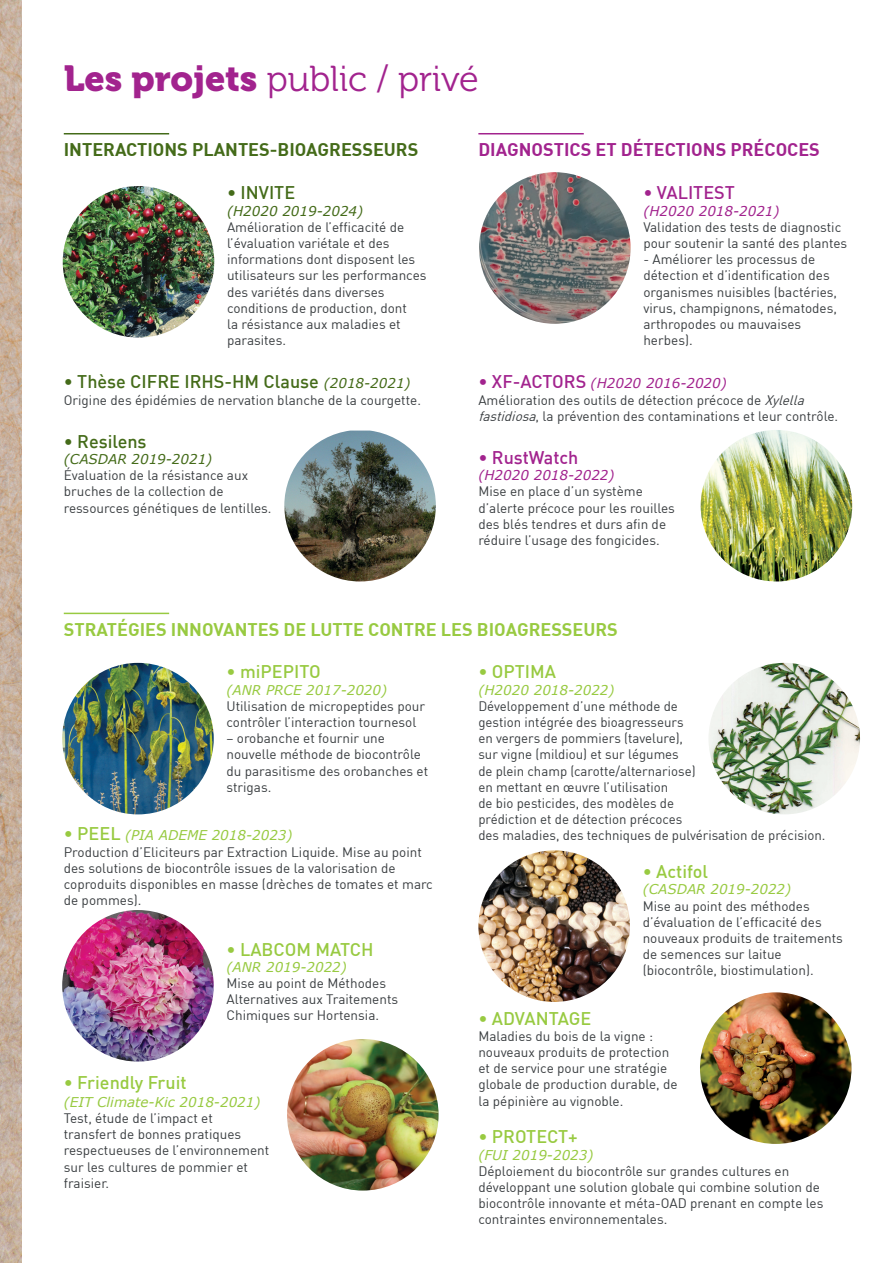
<style>
.page{position:relative;width:893px;height:1263px;background:#fff}
.page>*{position:absolute;margin:0;border:0;box-sizing:border-box;transform-origin:0 0}
.t1{font:36px "Museo 300";color:#a2238e}
.t2{font:500 18px "DIN";color:#98ca41}
.t3{font:500 18px "DIN";color:#446b19}
.t4{font:700 18px "DIN";color:#98ca41}
.t5{font:700 18px "DIN";color:#446b19}
.t6{font:700 18px "DIN";color:#a2238e}
.t7{font:500 18px "DIN";color:#a2238e}
.t8{font:13.5px/16.2px "DIN";color:#393d40}
.t9{font:italic 13.5px "Verdana";color:#98ca41}
.t10{font:italic 13.5px "Verdana";color:#a2238e}
.t11{font:italic 13.5px "Verdana";color:#446b19}
.s1{font-family:"Museo 900"}
.s2{font-family:"Verdana";font-weight:400;font-style:italic;font-size:13.5px}
.s3{font-family:"DIN";font-weight:500;font-style:normal;font-size:18px}
.s4{font-style:italic}
</style>
<div class="page">
<img style="left:0;top:0;width:21px;height:1263px">
<hr style="left:64px;top:133px;width:105px;height:1px;background:#446b19">
<hr style="left:478px;top:133px;width:106px;height:1px;background:#a2238e">
<hr style="left:64px;top:613px;width:105px;height:1px;background:#98ca41">
<img style="left:63px;top:186px;width:151px;height:152px;border-radius:76px">
<img style="left:62px;top:910px;width:152px;height:151px;border-radius:76px">
<img style="left:287px;top:1039px;width:152px;height:151px;border-radius:76px">
<img style="left:708px;top:663px;width:152px;height:151px;border-radius:76px">
<img style="left:700px;top:992px;width:151px;height:152px;border-radius:76px">
<img style="left:284px;top:431px;width:152px;height:150px">
<img style="left:62px;top:663px;width:152px;height:151px;border-radius:76px">
<img style="left:479px;top:172px;width:152px;height:152px;border-radius:76px">
<img style="left:478px;top:850px;width:152px;height:152px;border-radius:76px">
<img style="left:701px;top:430px;width:151px;height:151px;border-radius:76px">
<h1 class="t1" style="left:64px;top:59px;width:417px"><span class="s1">Les projets</span> public / privé</h1>
<h2 class="t5" style="left:64px;top:138px;width:356px">INTERACTIONS PLANTES-BIOAGRESSEURS</h2>
<h2 class="t3" style="left:227px;top:181px;width:70px">• INVITE</h2>
<p class="t11" style="left:227px;top:202px;width:138px">(H2020 2019-2024)</p>
<p class="t8" style="left:227px;top:218px;width:201px">Amélioration de l’efficacité de l’évaluation variétale et des informations dont disposent les utilisateurs sur les performances des variétés dans diverses conditions de production, dont<br>la résistance aux maladies et parasites.</p>
<h2 class="t3" style="left:64px;top:370px;width:348px">• Thèse CIFRE IRHS-HM Clause <span class="s2">(2018-2021)</span></h2>
<p class="t8" style="left:64px;top:391px;width:359px">Origine des épidémies de nervation blanche de la courgette.</p>
<h2 class="t3" style="left:64px;top:430px;width:84px">• Resilens</h2>
<p class="t11" style="left:64px;top:450px;width:150px">(CASDAR 2019-2021)</p>
<p class="t8" style="left:64px;top:467px;width:209px">Évaluation de la résistance aux bruches de la collection de ressources génétiques de lentilles.</p>
<h2 class="t6" style="left:478px;top:138px;width:343px">DIAGNOSTICS ET DÉTECTIONS PRÉCOCES</h2>
<h2 class="t7" style="left:643px;top:181px;width:93px">• VALITEST</h2>
<p class="t10" style="left:643px;top:202px;width:138px">(H2020 2018-2021)</p>
<p class="t8" style="left:643px;top:218px;width:205px">Validation des tests de diagnostic pour soutenir la santé des plantes</p>
<p class="t8" style="left:643px;top:251px;width:195px">- Améliorer les processus de détection et d’identification des organismes nuisibles (bactéries, virus, champignons, nématodes, arthropodes ou mauvaises herbes).</p>
<p class="t10" style="left:478px;top:375px;width:250px"><span class="s3">• XF-ACTORS</span> (H2020 2016-2020)</p>
<p class="t8" style="left:478px;top:391px;width:361px">Amélioration des outils de détection précoce de <span class="s4">Xylella fastidiosa</span>, la prévention des contaminations et leur contrôle.</p>
<h2 class="t7" style="left:478px;top:446px;width:101px">• RustWatch</h2>
<p class="t10" style="left:478px;top:467px;width:138px">(H2020 2018-2022)</p>
<p class="t8" style="left:478px;top:483px;width:198px">Mise en place d’un système d’alerte précoce pour les rouilles des blés tendres et durs afin de réduire l’usage des fongicides.</p>
<h2 class="t4" style="left:64px;top:617px;width:556px">STRATÉGIES INNOVANTES DE LUTTE CONTRE LES BIOAGRESSEURS</h2>
<h2 class="t2" style="left:226px;top:660px;width:96px">• miPEPITO</h2>
<p class="t9" style="left:226px;top:681px;width:162px">(ANR PRCE 2017-2020)</p>
<p class="t8" style="left:226px;top:697px;width:200px">Utilisation de micropeptides pour contrôler l’interaction tournesol</p>
<p class="t8" style="left:226px;top:730px;width:203px">– orobanche et fournir une nouvelle méthode de biocontrôle du parasitisme des orobanches et strigas.</p>
<p class="t9" style="left:64px;top:827px;width:230px"><span class="s3">• PEEL</span> (PIA ADEME 2018-2023)</p>
<p class="t8" style="left:64px;top:843px;width:371px">Production d’Eliciteurs par Extraction Liquide. Mise au point des solutions de biocontrôle issues de la valorisation de coproduits disponibles en masse (drèches de tomates et marc de pommes).</p>
<h2 class="t2" style="left:226px;top:937px;width:149px">• LABCOM MATCH</h2>
<p class="t9" style="left:226px;top:958px;width:122px">(ANR 2019-2022)</p>
<p class="t8" style="left:226px;top:975px;width:173px">Mise au point de Méthodes<br>Alternatives aux Traitements<br>Chimiques sur Hortensia.</p>
<h2 class="t2" style="left:64px;top:1071px;width:124px">• Friendly Fruit</h2>
<p class="t9" style="left:64px;top:1093px;width:198px">(EIT Climate-Kic 2018-2021)</p>
<p class="t8" style="left:64px;top:1110px;width:207px">Test, étude de l’impact et<br>transfert de bonnes pratiques respectueuses de l’environnement sur les cultures de pommier et fraisier.</p>
<h2 class="t2" style="left:478px;top:660px;width:79px">• OPTIMA</h2>
<p class="t9" style="left:478px;top:681px;width:138px">(H2020 2018-2022)</p>
<p class="t8" style="left:478px;top:697px;width:349px">Développement d’une méthode de<br>gestion intégrée des bioagresseurs<br>en vergers de pommiers (tavelure),<br>sur vigne (mildiou) et sur légumes<br>de plein champ (carotte/alternariose)<br>en mettant en œuvre l’utilisation<br>de bio pesticides, des modèles de<br>prédiction et de détection précoces<br>des maladies, des techniques de pulvérisation de précision.</p>
<h2 class="t2" style="left:643px;top:860px;width:67px">• Actifol</h2>
<p class="t9" style="left:643px;top:881px;width:150px">(CASDAR 2019-2022)</p>
<p class="t8" style="left:643px;top:897px;width:202px">Mise au point des méthodes d’évaluation de l’efficacité des nouveaux produits de traitements de semences sur laitue (biocontrôle, biostimulation).</p>
<h2 class="t2" style="left:478px;top:1007px;width:114px">• ADVANTAGE</h2>
<p class="t8" style="left:478px;top:1027px;width:201px">Maladies du bois de la vigne : nouveaux produits de protection et de service pour une stratégie globale de production durable, de la pépinière au vignoble.</p>
<h2 class="t2" style="left:478px;top:1125px;width:101px">• PROTECT+</h2>
<p class="t9" style="left:478px;top:1146px;width:117px">(FUI 2019-2023)</p>
<p class="t8" style="left:478px;top:1162px;width:346px">Déploiement du biocontrôle sur grandes cultures en développant une solution globale qui combine solution de biocontrôle innovante et méta-OAD prenant en compte les contraintes environnementales.</p>
</div>
